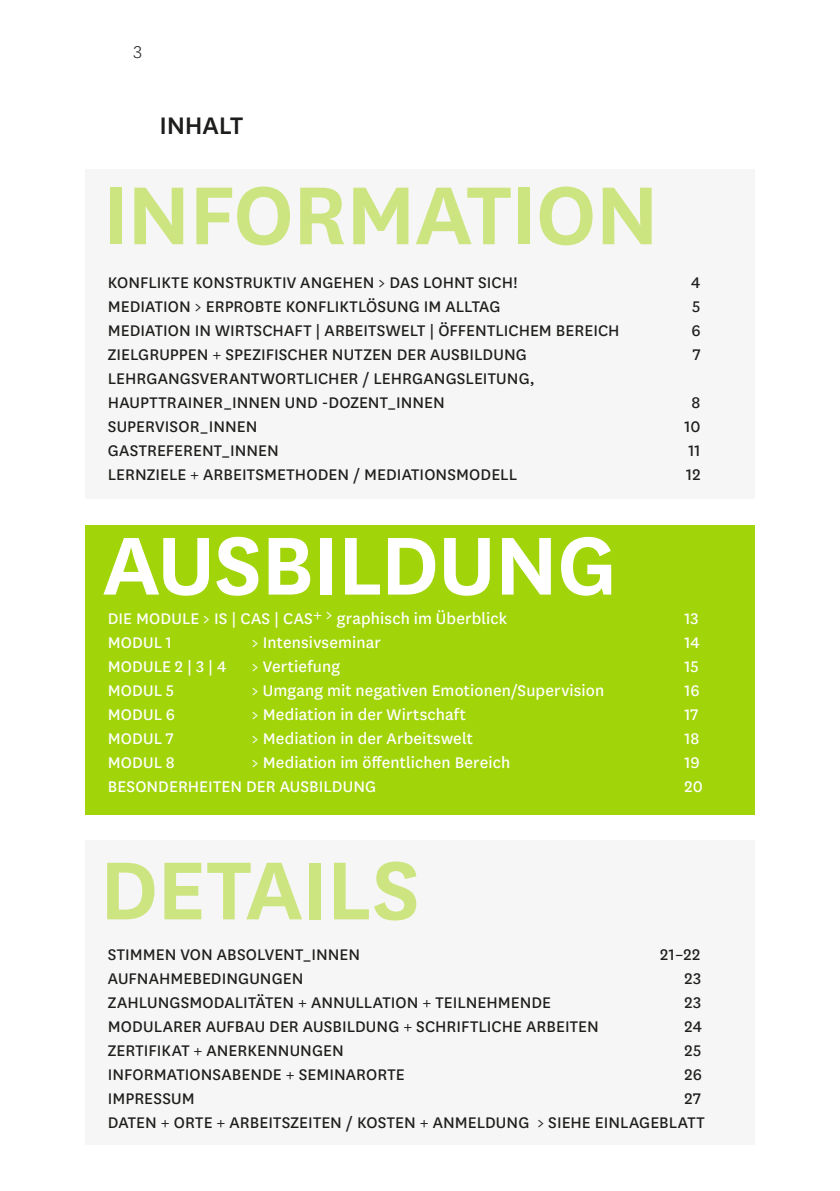
<style>
.page{position:relative;width:840px;height:1191px;background:#fff}
.page>*{position:absolute;margin:0;border:0;box-sizing:border-box;transform-origin:0 0}
.t1{font:600 96px "National Uni Fr";letter-spacing:-.015em;color:#cde580}
.t2{font:600 96px "National Uni Fr";letter-spacing:-.015em;color:#fff}
.t3{font:500 28px "National Uni Fr";letter-spacing:-.01em;color:#1d1d1b}
.t4{font:300 20px "National Uni Fr";color:#1d1d1b}
.t5{font:18px/24px "National Uni Fr";letter-spacing:.005em;color:#1d1d1b}
.t6{font:18px "National Uni Fr";letter-spacing:.005em;color:#fff}
</style>
<div class="page">
<hr style="left:0;top:0;width:1px;height:1191px;background:#a2d40a">
<div style="left:85px;top:170px;width:669px;height:329px;background:#f6f6f6"></div>
<div style="left:85px;top:525px;width:669px;height:289px;background:#a2d40a"></div>
<div style="left:85px;top:840px;width:669px;height:304px;background:#f6f6f6"></div>
<p class="t4" style="left:133px;top:39px;width:10px">3</p>
<h2 class="t3" style="left:159px;top:107px;width:85px">INHALT</h2>
<h1 class="t1" style="left:102px;top:148px;width:558px">INFORMATION</h1>
<p class="t5" style="left:108px;top:270px;width:411px">KONFLIKTE KONSTRUKTIV ANGEHEN &gt; DAS LOHNT SICH!</p>
<p class="t5" style="left:690px;top:270px;width:11px">4</p>
<p class="t5" style="left:108px;top:294px;width:394px">MEDIATION &gt; ERPROBTE KONFLIKTLÖSUNG IM ALLTAG</p>
<p class="t5" style="left:691px;top:294px;width:10px">5</p>
<p class="t5" style="left:108px;top:318px;width:513px">MEDIATION IN WIRTSCHAFT | ARBEITSWELT | ÖFFENTLICHEM BEREICH</p>
<p class="t5" style="left:691px;top:318px;width:11px">6</p>
<p class="t5" style="left:108px;top:342px;width:420px">ZIELGRUPPEN + SPEZIFISCHER NUTZEN DER AUSBILDUNG</p>
<p class="t5" style="left:692px;top:342px;width:9px">7</p>
<p class="t5" style="left:108px;top:366px;width:428px">LEHRGANGSVERANTWORTLICHER / LEHRGANGSLEITUNG,<br>HAUPTTRAINER_INNEN UND -DOZENT_INNEN</p>
<p class="t5" style="left:691px;top:390px;width:10px">8</p>
<p class="t5" style="left:108px;top:414px;width:151px">SUPERVISOR_INNEN</p>
<p class="t5" style="left:684px;top:414px;width:18px">10</p>
<p class="t5" style="left:108px;top:438px;width:172px">GASTREFERENT_INNEN</p>
<p class="t5" style="left:688px;top:438px;width:13px">11</p>
<p class="t5" style="left:108px;top:462px;width:410px">LERNZIELE + ARBEITSMETHODEN / MEDIATIONSMODELL</p>
<p class="t5" style="left:686px;top:462px;width:16px">12</p>
<h1 class="t2" style="left:102px;top:498px;width:515px">AUSBILDUNG</h1>
<p class="t6" style="left:108px;top:606px;width:401px">DIE MODULE &gt; IS | CAS | CAS+ &gt; graphisch im Überblick</p>
<p class="t6" style="left:684px;top:606px;width:16px">13</p>
<p class="t6" style="left:108px;top:630px;width:66px">MODUL 1</p>
<p class="t6" style="left:252px;top:630px;width:130px">&gt; Intensivseminar</p>
<p class="t6" style="left:684px;top:630px;width:17px">14</p>
<p class="t6" style="left:108px;top:654px;width:120px">MODULE 2 | 3 | 4</p>
<p class="t6" style="left:252px;top:654px;width:90px">&gt; Vertiefung</p>
<p class="t6" style="left:684px;top:654px;width:16px">15</p>
<p class="t6" style="left:108px;top:678px;width:68px">MODUL 5</p>
<p class="t6" style="left:252px;top:678px;width:353px">&gt; Umgang mit negativen Emotionen/Supervision</p>
<p class="t6" style="left:684px;top:678px;width:17px">16</p>
<p class="t6" style="left:108px;top:702px;width:69px">MODUL 6</p>
<p class="t6" style="left:252px;top:702px;width:215px">&gt; Mediation in der Wirtschaft</p>
<p class="t6" style="left:684px;top:702px;width:15px">17</p>
<p class="t6" style="left:108px;top:726px;width:67px">MODUL 7</p>
<p class="t6" style="left:252px;top:726px;width:222px">&gt; Mediation in der Arbeitswelt</p>
<p class="t6" style="left:684px;top:726px;width:16px">18</p>
<p class="t6" style="left:108px;top:750px;width:68px">MODUL 8</p>
<p class="t6" style="left:252px;top:750px;width:259px">&gt; Mediation im öffentlichen Bereich</p>
<p class="t6" style="left:684px;top:750px;width:17px">19</p>
<p class="t6" style="left:108px;top:774px;width:270px">BESONDERHEITEN DER AUSBILDUNG</p>
<p class="t6" style="left:684px;top:774px;width:20px">20</p>
<h1 class="t1" style="left:99px;top:823px;width:322px">DETAILS</h1>
<p class="t5" style="left:108px;top:941px;width:254px">STIMMEN VON ABSOLVENT_INNEN</p>
<p class="t5" style="left:659px;top:941px;width:41px">21–22</p>
<p class="t5" style="left:108px;top:965px;width:197px">AUFNAHMEBEDINGUNGEN</p>
<p class="t5" style="left:684px;top:965px;width:18px">23</p>
<p class="t5" style="left:108px;top:989px;width:444px">ZAHLUNGSMODALITÄTEN + ANNULLATION + TEILNEHMENDE</p>
<p class="t5" style="left:684px;top:989px;width:18px">23</p>
<p class="t5" style="left:108px;top:1013px;width:492px">MODULARER AUFBAU DER AUSBILDUNG + SCHRIFTLICHE ARBEITEN</p>
<p class="t5" style="left:684px;top:1013px;width:19px">24</p>
<p class="t5" style="left:108px;top:1037px;width:237px">ZERTIFIKAT + ANERKENNUNGEN</p>
<p class="t5" style="left:684px;top:1037px;width:18px">25</p>
<p class="t5" style="left:108px;top:1061px;width:298px">INFORMATIONSABENDE + SEMINARORTE</p>
<p class="t5" style="left:684px;top:1061px;width:19px">26</p>
<p class="t5" style="left:108px;top:1085px;width:88px">IMPRESSUM</p>
<p class="t5" style="left:108px;top:1085px;width:598px;text-align:right">27<br>DATEN + ORTE + ARBEITSZEITEN / KOSTEN + ANMELDUNG &gt; SIEHE EINLAGEBLATT</p>
</div>
